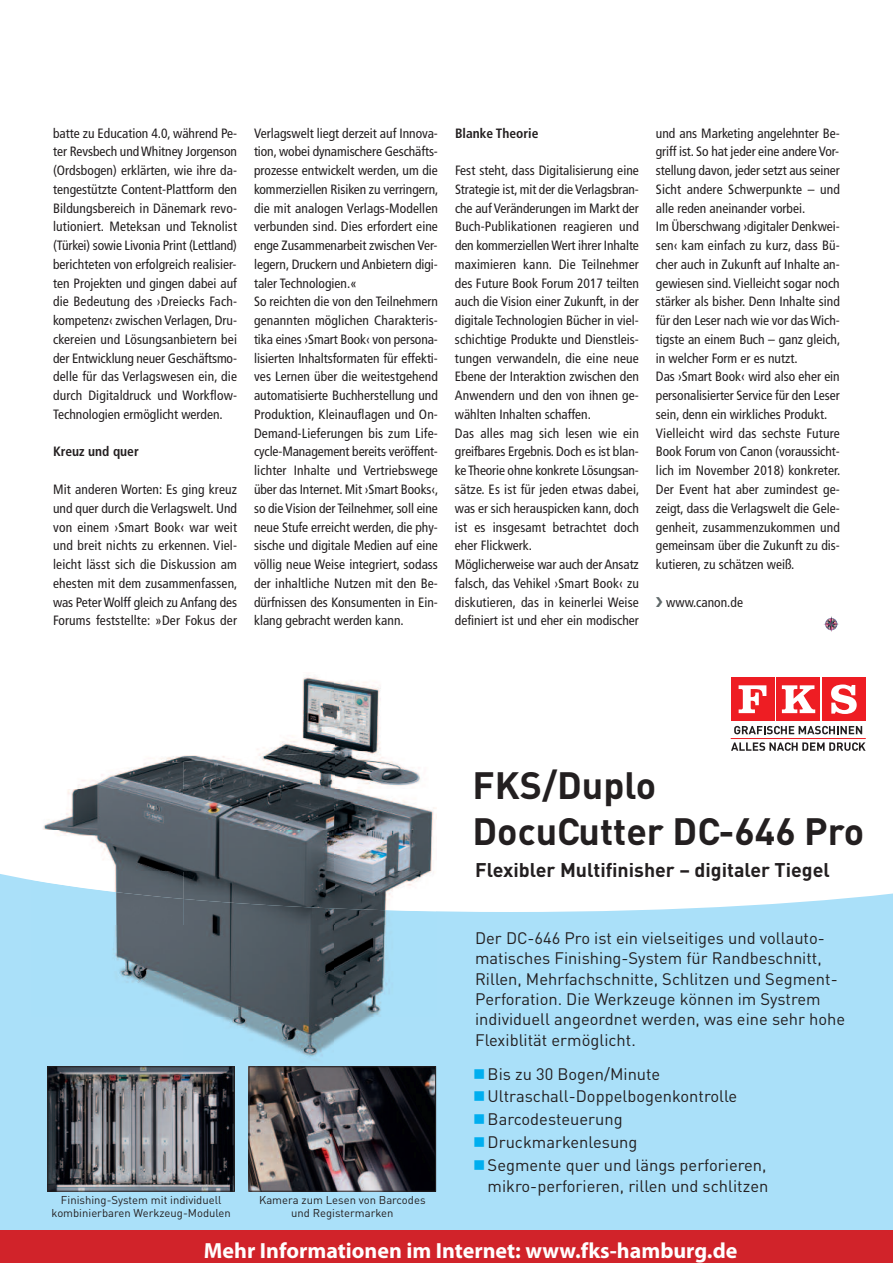
<style>
.page{position:relative;width:893px;height:1263px;background:#fff}
.page>*{position:absolute;margin:0;border:0;box-sizing:border-box;transform-origin:0 0}
.t1{font:700 37.65px/45.2px "DIN";color:#231f20}
.t2{font:700 22.05px "Myriad Pro";color:#fff}
.t3{font:700 19.65px "DIN";color:#231f20}
.t4{font:16.5px/20.2px "DIN";color:#231f20}
.t5{font:condensed 13.5px/18.8px "Frutiger LT Std";color:#231f20}
.t6{font:700 condensed 13.5px "Frutiger LT Std";color:#231f20}
.t7{font:11.25px/13.5px "DIN";color:#231f20;text-align:center}
.s1{color:#00aeef}
</style>
<div class="page">
<svg style="left:832px;top:618px;width:7px;height:10px"></svg>
<div style="left:0;top:840px;width:893px;height:423px;background:#aae0f9"></div>
<svg style="left:0;top:816px;width:893px;height:96px;fill:#fff"></svg>
<div style="left:0;top:1230px;width:893px;height:33px;background:#d1232a"></div>
<div style="left:731px;top:677px;width:43px;height:44px;background:#ee1d23"></div>
<svg style="left:739px;top:685px;width:27px;height:28px"></svg>
<div style="left:777px;top:677px;width:43px;height:44px;background:#ee1d23"></div>
<svg style="left:782px;top:685px;width:33px;height:28px"></svg>
<div style="left:822px;top:677px;width:44px;height:44px;background:#ee1d23"></div>
<svg style="left:831px;top:684px;width:26px;height:30px"></svg>
<hr style="left:731px;top:738px;width:135px;height:1px;background:#ee1d23">
<svg style="left:734px;top:726px;width:128px;height:8px"></svg>
<svg style="left:731px;top:742px;width:135px;height:9px"></svg>
<img style="left:302px;top:675px;width:79px;height:52px">
<img style="left:153px;top:755px;width:30px;height:7px">
<img style="left:257px;top:727px;width:78px;height:25px">
<img style="left:335px;top:727px;width:46px;height:22px">
<img style="left:32px;top:899px;width:151px;height:103px">
<img style="left:183px;top:908px;width:152px;height:150px">
<img style="left:335px;top:911px;width:101px;height:130px">
<img style="left:32px;top:762px;width:151px;height:137px">
<img style="left:183px;top:752px;width:152px;height:156px">
<img style="left:335px;top:749px;width:101px;height:162px">
<img style="left:49px;top:1068px;width:184px;height:122px">
<div style="left:47px;top:1066px;width:188px;height:126px;border:1px solid #231f20"></div>
<img style="left:250px;top:1068px;width:184px;height:122px">
<div style="left:248px;top:1066px;width:188px;height:126px;border:1px solid #231f20"></div>
<p class="t5" style="left:53px;top:125px;width:185px;text-align:justify">batte zu Education 4.0, während Pe&shy;ter Revsbech undWhitney Jorgenson (Ordsbogen) erklärten, wie ihre da&shy;tengestützte Content-Plattform den Bildungsbereich in Dänemark revo&shy;lutioniert. Meteksan und Teknolist (Türkei) sowie Livonia Print (Lettland) berichteten von erfolgreich realisier&shy;ten Projekten und gingen dabei auf die Bedeutung des ›Dreiecks Fach&shy;kompetenz‹ zwischen Verlagen, Dru&shy;ckereien und Lösungsanbietern bei der Entwicklung neuer Geschäftsmo&shy;delle für das Verlagswesen ein, die durch Digitaldruck und Workflow-Technologien ermöglicht werden.</p>
<p class="t6" style="left:53px;top:446px;width:87px">Kreuz und quer</p>
<p class="t5" style="left:53px;top:481px;width:186px;text-align:justify">Mit anderen Worten: Es ging kreuz und quer durch die Verlagswelt. Und von einem ›Smart Book‹ war weit und breit nichts zu erkennen. Viel&shy;leicht lässt sich die Diskussion am ehesten mit dem zusammenfassen, was PeterWolff gleich zu Anfang des Forums feststellte: »Der Fokus der</p>
<p class="t5" style="left:254px;top:125px;width:186px">Verlagswelt liegt derzeit auf Innova&shy;tion, wobei dynamischere Geschäfts&shy;prozesse entwickelt werden, um die kommerziellen Risiken zu verringern, die mit analogen Verlags-Modellen verbunden sind. Dies erfordert eine enge Zusammenarbeit zwischen Ver&shy;legern, Druckern und Anbietern digi&shy;taler Technologien.«<br>So reichten die von den Teilnehmern genannten möglichen Charakteris&shy;tika eines ›Smart Book‹ von persona&shy;lisierten Inhaltsformaten für effekti&shy;ves Lernen über die weitestgehend automatisierte Buchherstellung und Produktion, Kleinauflagen und On-Demand-Lieferungen bis zum Life&shy;cycle-Management bereits veröffent&shy;lichter Inhalte und Vertriebswege über das Internet. Mit ›Smart Books‹, so die Vision der Teilnehmer, soll eine neue Stufe erreicht werden, die phy&shy;sische und digitale Medien auf eine völlig neue Weise integriert, sodass der inhaltliche Nutzen mit den Be&shy;dürfnissen des Konsumenten in Ein&shy;klang gebracht werden kann.</p>
<p class="t6" style="left:455px;top:128px;width:85px">Blanke Theorie</p>
<p class="t5" style="left:455px;top:162px;width:186px">Fest steht, dass Digitalisierung eine Strategie ist, mit der die Verlagsbran&shy;che auf Veränderungen im Markt der Buch-Publikationen reagieren und den kommerziellenWert ihrer Inhalte maximieren kann. Die Teilnehmer des Future Book Forum 2017 teilten auch die Vision einer Zukunft, in der digitale Technologien Bücher in viel&shy;schichtige Produkte und Dienstleis&shy;tungen verwandeln, die eine neue Ebene der Interaktion zwischen den Anwendern und den von ihnen ge&shy;wählten Inhalten schaffen.<br>Das alles mag sich lesen wie ein greifbares Ergebnis. Doch es ist blan&shy;ke Theorie ohne konkrete Lösungsan&shy;sätze. Es ist für jeden etwas dabei, was er sich herauspicken kann, doch ist es insgesamt betrachtet doch eher Flickwerk.<br>Möglicherweise war auch der Ansatz falsch, das Vehikel ›Smart Book‹ zu diskutieren, das in keinerlei Weise definiert ist und eher ein modischer</p>
<p class="t5" style="left:656px;top:125px;width:186px">und ans Marketing angelehnter Be&shy;griff ist. So hat jeder eine andere Vor&shy;stellung davon, jeder setzt aus seiner Sicht andere Schwerpunkte – und alle reden aneinander vorbei.<br>Im Überschwang ›digitaler Denkwei&shy;sen‹ kam einfach zu kurz, dass Bü&shy;cher auch in Zukunft auf Inhalte an&shy;gewiesen sind. Vielleicht sogar noch stärker als bisher. Denn Inhalte sind für den Leser nach wie vor dasWich&shy;tigste an einem Buch – ganz gleich, in welcher Form er es nutzt.<br>Das ›Smart Book‹ wird also eher ein personalisierter Service für den Leser sein, denn ein wirkliches Produkt.<br>Vielleicht wird das sechste Future Book Forum von Canon (voraussicht&shy;lich im November 2018) konkreter.<br>Der Event hat aber zumindest ge&shy;zeigt, dass die Verlagswelt die Gele&shy;genheit, zusammenzukommen und gemeinsam über die Zukunft zu dis&shy;kutieren, zu schätzen weiß.</p>
<p class="t5" style="left:666px;top:593px;width:78px">www.canon.de</p>
<h1 class="t1" style="left:473px;top:762px;width:393px">FKS/Duplo<br>DocuCutter DC-646 Pro</h1>
<h3 class="t3" style="left:475px;top:858px;width:356px">Flexibler Multifinisher – digitaler Tiegel</h3>
<p class="t4" style="left:475px;top:927px;width:372px">Der DC-646 Pro ist ein vielseitiges und vollauto - matisches Finishing-System für Randbeschnitt, Rillen, Mehrfachschnitte, Schlitzen und Segment-Perforation. Die Werkzeuge können im Systrem individuell angeordnet werden, was eine sehr hohe Flexiblität ermöglicht.</p>
<p class="t7" style="left:52px;top:1192px;width:181px">Finishing-System mit individuell kombinierbaren Werkzeug-Modulen</p>
<p class="t7" style="left:259px;top:1192px;width:168px">Kamera zum Lesen von Barcodes und Registermarken</p>
<p class="t4" style="left:473px;top:1063px;width:189px"><span class="s1">■</span>Bis zu 30 Bogen/Minute</p>
<p class="t4" style="left:473px;top:1086px;width:266px"><span class="s1">■</span>Ultraschall-Doppelbogenkontrolle</p>
<p class="t4" style="left:473px;top:1109px;width:151px"><span class="s1">■</span>Barcodesteuerung</p>
<p class="t4" style="left:473px;top:1131px;width:166px"><span class="s1">■</span>Druckmarkenlesung</p>
<p class="t4" style="left:473px;top:1154px;width:297px;line-height:20.7px;text-align:right"><span class="s1">■</span>Segmente quer und längs perforieren, mikro-perforieren, rillen und schlitzen</p>
<h2 class="t2" style="left:204px;top:1242px;width:535px">Mehr Informationen im Internet: www.fks-hamburg.de</h2>
</div>
